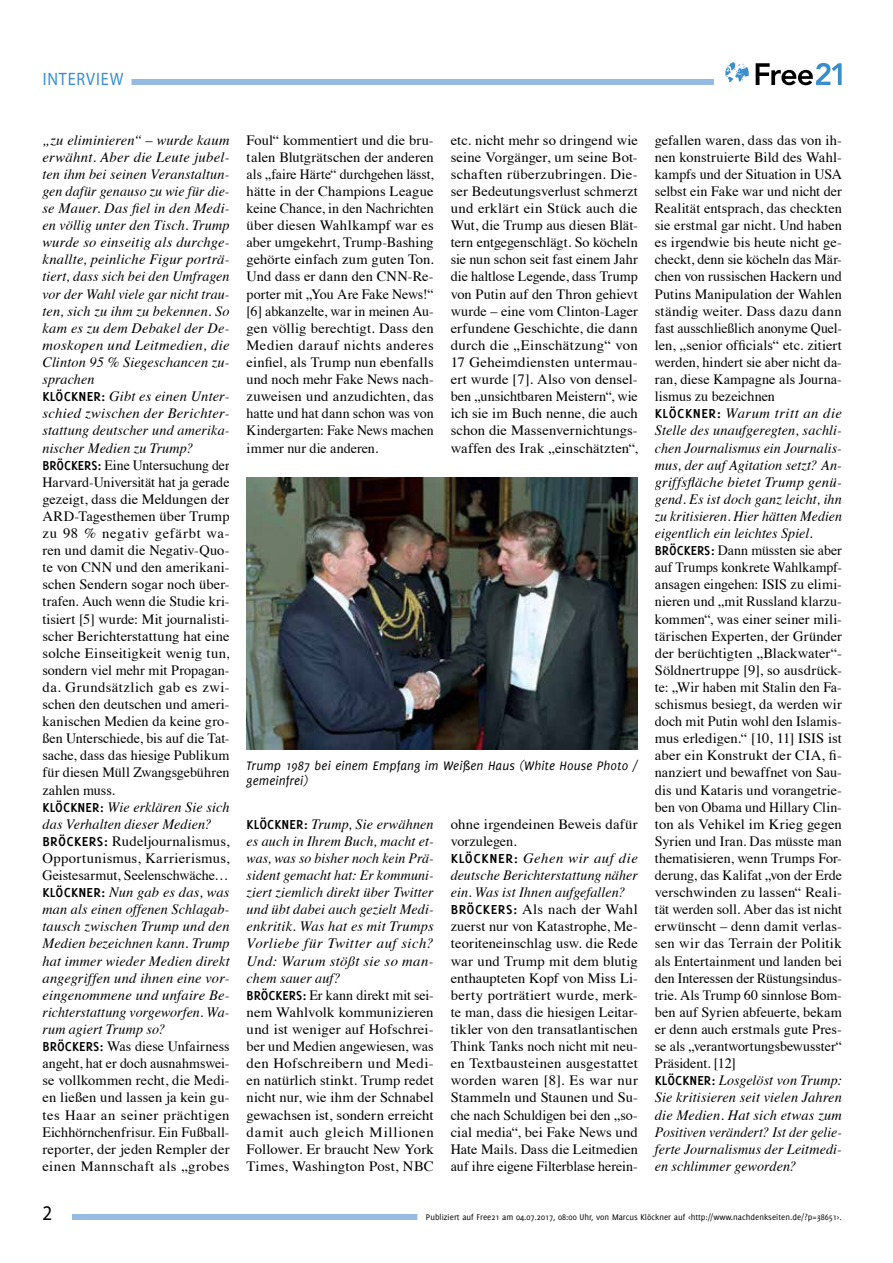
<style>
.page{position:relative;width:893px;height:1263px;background:#fff}
.page>*{position:absolute;margin:0;border:0;box-sizing:border-box;transform-origin:0 0}
.t1{font:21px "Myriad Pro";color:#000;scale:.9 1}
.t2{font:18px "Myriad Pro";letter-spacing:.05em;color:#3a8ecb;scale:.9 1}
.t3{font:14.25px/17.1px "Times";letter-spacing:.005em;color:#000}
.t4{font:italic 13.5px/15px "Delicious";letter-spacing:.01em;color:#000}
.t5{font:9px "Delicious";color:#000}
.s1{font-style:italic}
.s2{font-family:"Delicious";font-weight:700}
</style>
<div class="page">
<div style="left:72px;top:1214px;width:766px;height:6px;background:#95bbe2"></div>
<div style="left:43px;top:79px;width:671px;height:6px;background:#95bbe2"></div>
<div style="left:417px;top:1212px;width:433px;height:12px;background:#fff"></div>
<div style="left:34px;top:74px;width:97px;height:15px;background:#fff"></div>
<svg style="left:756px;top:63px;width:86px;height:22px"></svg>
<svg style="left:725px;top:62px;width:24px;height:20px"></svg>
<img style="left:247px;top:478px;width:391px;height:271px">
<p class="t2" style="left:43px;top:68px;width:91px">INTERVIEW</p>
<p class="t3" style="left:43px;top:130px;width:189px"><span class="s1">„zu eliminieren“ – wurde kaum erwähnt. Aber die Leute jubel&shy;ten ihm bei seinen Veranstaltun&shy;gen dafür genauso zu wie für die&shy;se Mauer. Das fiel in den Medi&shy;en völlig unter den Tisch. Trump wurde so einseitig als durchge&shy;knallte, peinliche Figur porträ&shy;tiert, dass sich bei den Umfragen vor der Wahl viele gar nicht trau&shy;ten, sich zu ihm zu bekennen. So kam es zu dem Debakel der De&shy;moskopen und Leitmedien, die<br>Clinton 95 % Siegeschancen zu&shy;sprachen<br></span><span class="s2">KLÖCKNER:</span> <span class="s1">Gibt es einen Unter&shy;schied zwischen der Berichter&shy;stattung deutscher und amerika&shy;nischer Medien zu Trump?<br></span><span class="s2">BRÖCKERS:</span> Eine Untersuchung der<br>Harvard-Universität hat ja gerade gezeigt, dass die Meldungen der<br>ARD-Tagesthemen über Trump zu 98 % negativ gefärbt wa&shy;ren und damit die Negativ-Quo&shy;te von CNN und den amerikani&shy;schen Sendern sogar noch über&shy;trafen. Auch wenn die Studie kri&shy;tisiert [5] wurde: Mit journalisti&shy;scher Berichterstattung hat eine solche Einseitigkeit wenig tun, sondern viel mehr mit Propagan&shy;da. Grundsätzlich gab es zwi&shy;schen den deutschen und ameri&shy;kanischen Medien da keine gro&shy;ßen Unterschiede, bis auf die Tat&shy;sache, dass das hiesige Publikum für diesen Müll Zwangsgebühren zahlen muss.<br><span class="s2">KLÖCKNER:</span> <span class="s1">Wie erklären Sie sich das Verhalten dieser Medien?<br></span><span class="s2">BRÖCKERS:</span> Rudeljournalismus,<br>Opportunismus, Karrierismus,<br>Geistesarmut, Seelenschwäche…<br><span class="s2">KLÖCKNER:</span> <span class="s1">Nun gab es das, was man als einen offenen Schlagab&shy;tausch zwischen Trump und den<br>Medien bezeichnen kann. Trump hat immer wieder Medien direkt angegriffen und ihnen eine vor&shy;eingenommene und unfaire Be&shy;richterstattung vorgeworfen. Wa&shy;rum agiert Trump so?<br></span><span class="s2">BRÖCKERS:</span> Was diese Unfairness angeht, hat er doch ausnahmswei&shy;se vollkommen recht, die Medi&shy;en ließen und lassen ja kein gu&shy;tes Haar an seiner prächtigen<br>Eichhörnchenfrisur. Ein Fußball&shy;reporter, der jeden Rempler der einen Mannschaft als „grobes</p>
<p class="t3" style="left:247px;top:130px;width:189px;text-align:justify">Foul“ kommentiert und die bru&shy;talen Blutgrätschen der anderen als „faire Härte“ durchgehen lässt, hätte in der Champions League keine Chance, in den Nachrichten über diesen Wahlkampf war es aber umgekehrt, Trump-Bashing gehörte einfach zum guten Ton.<br>Und dass er dann den CNN-Re&shy;porter mit „You Are Fake News!“ [6] abkanzelte, war in meinen Au&shy;gen völlig berechtigt. Dass den Medien darauf nichts anderes einfiel, als Trump nun ebenfalls und noch mehr Fake News nach&shy;zuweisen und anzudichten, das hatte und hat dann schon was von Kindergarten: Fake News machen immer nur die anderen.</p>
<p class="t3" style="left:451px;top:130px;width:189px;text-align:justify">etc. nicht mehr so dringend wie seine Vorgänger, um seine Bot&shy;schaften rüberzubringen. Die&shy;ser Bedeutungsverlust schmerzt und erklärt ein Stück auch die Wut, die Trump aus diesen Blät&shy;tern entgegenschlägt. So köcheln sie nun schon seit fast einem Jahr die haltlose Legende, dass Trump von Putin auf den Thron gehievt wurde – eine vom Clinton-Lager erfundene Geschichte, die dann durch die „Einschätzung“ von 17 Geheimdiensten untermau&shy;ert wurde [7]. Also von densel&shy;ben „unsichtbaren Meistern“, wie ich sie im Buch nenne, die auch schon die Massenvernichtungs&shy;waffen des Irak „einschätzten“,</p>
<p class="t4" style="left:247px;top:758px;width:393px">Trump 1987 bei einem Empfang im Weißen Haus (White House Photo / gemeinfrei)</p>
<p class="t3" style="left:247px;top:814px;width:189px"><span class="s2">KLÖCKNER:</span> <span class="s1">Trump, Sie erwähnen es auch in Ihrem Buch, macht et&shy;was, was so bisher noch kein Prä&shy;sident gemacht hat: Er kommuni&shy;ziert ziemlich direkt über Twitter und übt dabei auch gezielt Medi&shy;enkritik. Was hat es mit Trumps<br>Vorliebe für Twitter auf sich?<br>Und: Warum stößt sie so man&shy;chem sauer auf?<br></span><span class="s2">BRÖCKERS:</span> Er kann direkt mit sei&shy;nem Wahlvolk kommunizieren und ist weniger auf Hofschrei&shy;ber und Medien angewiesen, was den Hofschreibern und Medi&shy;en natürlich stinkt. Trump redet nicht nur, wie ihm der Schnabel gewachsen ist, sondern erreicht damit auch gleich Millionen<br>Follower. Er braucht New York<br>Times, Washington Post, NBC</p>
<p class="t3" style="left:451px;top:814px;width:189px">ohne irgendeinen Beweis dafür vorzulegen.<br><span class="s2">KLÖCKNER:</span> <span class="s1">Gehen wir auf die deutsche Berichterstattung näher ein. Was ist Ihnen aufgefallen?<br></span><span class="s2">BRÖCKERS:</span> Als nach der Wahl zuerst nur von Katastrophe, Me&shy;teoriteneinschlag usw. die Rede war und Trump mit dem blutig enthaupteten Kopf von Miss Li&shy;berty porträtiert wurde, merk&shy;te man, dass die hiesigen Leitar&shy;tikler von den transatlantischen<br>Think Tanks noch nicht mit neu&shy;en Textbausteinen ausgestattet worden waren [8]. Es war nur<br>Stammeln und Staunen und Su&shy;che nach Schuldigen bei den „so&shy;cial media“, bei Fake News und<br>Hate Mails. Dass die Leitmedien auf ihre eigene Filterblase herein-</p>
<p class="t3" style="left:655px;top:130px;width:189px">gefallen waren, dass das von ih&shy;nen konstruierte Bild des Wahl&shy;kampfs und der Situation in USA selbst ein Fake war und nicht der<br>Realität entsprach, das checkten sie erstmal gar nicht. Und haben es irgendwie bis heute nicht ge&shy;checkt, denn sie köcheln das Mär&shy;chen von russischen Hackern und<br>Putins Manipulation der Wahlen ständig weiter. Dass dazu dann fast ausschließlich anonyme Quel&shy;len, „senior officials“ etc. zitiert werden, hindert sie aber nicht da&shy;ran, diese Kampagne als Journa&shy;lismus zu bezeichnen<br><span class="s2">KLÖCKNER:</span> <span class="s1">Warum tritt an die<br>Stelle des unaufgeregten, sachli&shy;chen Journalismus ein Journalis&shy;mus, der auf Agitation setzt? An&shy;griffsfläche bietet Trump genü&shy;gend. Es ist doch ganz leicht, ihn zu kritisieren. Hier hätten Medien eigentlich ein leichtes Spiel.<br></span><span class="s2">BRÖCKERS:</span> Dann müssten sie aber auf Trumps konkrete Wahlkampf&shy;ansagen eingehen: ISIS zu elimi&shy;nieren und „mit Russland klarzu&shy;kommen“, was einer seiner mili&shy;tärischen Experten, der Gründer der berüchtigten „Blackwater“-<br>Söldnertruppe [9], so ausdrück&shy;te: „Wir haben mit Stalin den Fa&shy;schismus besiegt, da werden wir doch mit Putin wohl den Islamis&shy;mus erledigen.“ [10, 11] ISIS ist aber ein Konstrukt der CIA, fi&shy;nanziert und bewaffnet von Sau&shy;dis und Kataris und vorangetrie&shy;ben von Obama und Hillary Clin&shy;ton als Vehikel im Krieg gegen<br>Syrien und Iran. Das müsste man thematisieren, wenn Trumps For&shy;derung, das Kalifat „von der Erde verschwinden zu lassen“ Reali&shy;tät werden soll. Aber das ist nicht erwünscht – denn damit verlas&shy;sen wir das Terrain der Politik als Entertainment und landen bei den Interessen der Rüstungsindus&shy;trie. Als Trump 60 sinnlose Bom&shy;ben auf Syrien abfeuerte, bekam er denn auch erstmals gute Pres&shy;se als „verantwortungsbewusster“<br>Präsident. [12]<br><span class="s2">KLÖCKNER:</span> <span class="s1">Losgelöst von Trump:<br>Sie kritisieren seit vielen Jahren die Medien. Hat sich etwas zum<br>Positiven verändert? Ist der gelie&shy;ferte Journalismus der Leitmedi&shy;en schlimmer geworden?</span></p>
<h1 class="t1" style="left:43px;top:1200px;width:12px">2</h1>
<p class="t5" style="left:426px;top:1212px;width:417px">Publiziert auf Free21 am 04.07.2017, 08:00 Uhr, von Marcus Klöckner auf &lt;http://www.nachdenkseiten.de/?p=38651&gt;.</p>
</div>
